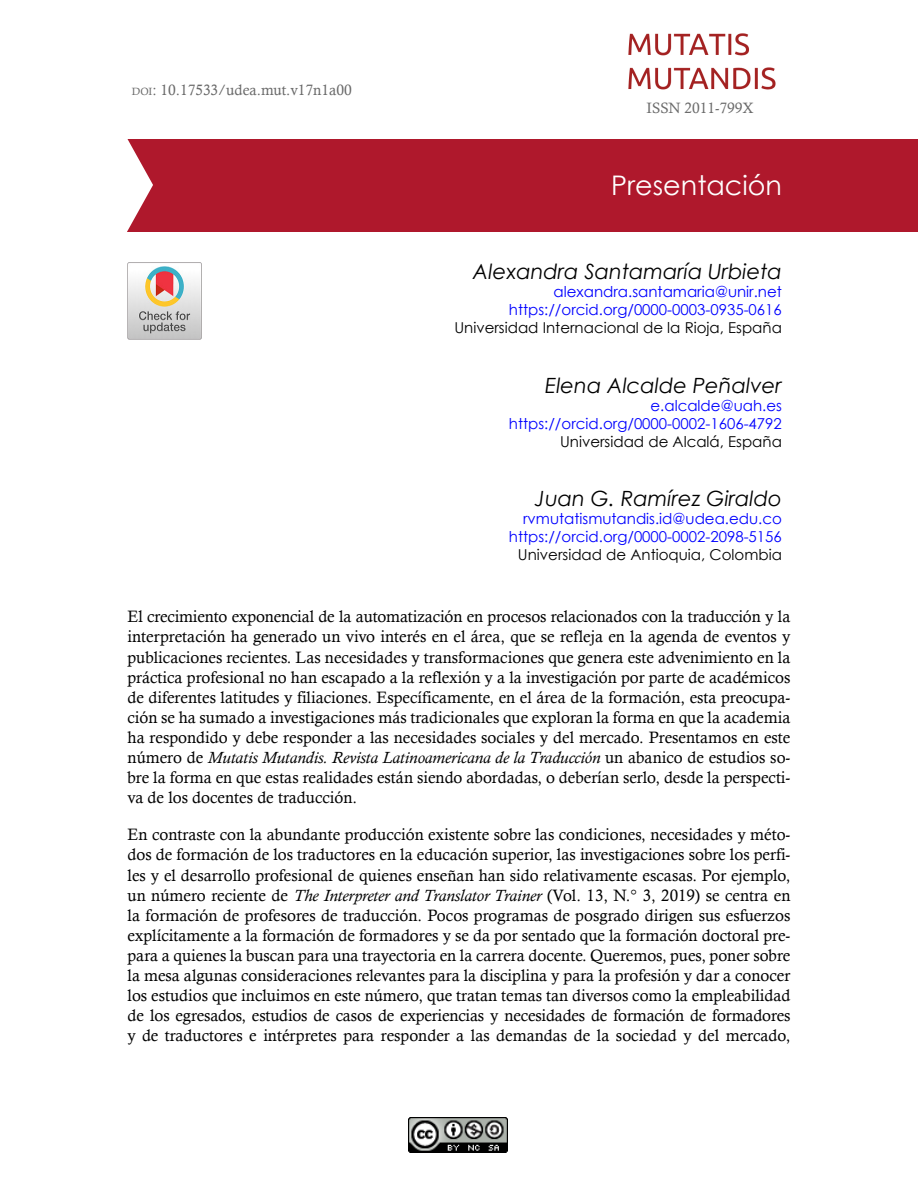
<style>
.page{position:relative;width:918px;height:1188px;background:#fff}
.page>*{position:absolute;margin:0;border:0;box-sizing:border-box;transform-origin:0 0}
.Titulo{font:27px "Century Gothic";color:#fff}
.Autor{font:italic 21px "Century Gothic";color:#000}
.textos{font:16.5px/20.1px "Calisto";color:#000;text-align:justify}
.Correo{font:15px "Century Gothic";color:#00f}
.Universidad{font:15px "Century Gothic";color:#000}
.t1{font:15px "Calisto";color:#696969}
.t2{font:15px "Calisto";color:#6b6b6b}
.s1{font-size:10.5px}
.s2{font-style:italic}
</style>
<div class="page">
<img style="left:628px;top:33px;width:148px;height:57px">
<img style="left:409px;top:1118px;width:99px;height:35px">
<div style="left:128px;top:139px;width:790px;height:93px;background:#af182c"></div>
<svg style="left:127px;top:139px;width:26px;height:93px"></svg>
<img style="left:128px;top:262px;width:73px;height:77px">
<p class="t1" style="left:132px;top:82px;width:221px"><span class="s1">doi</span>: 10.17533/udea.mut.v17n1a00</p>
<p class="t2" style="left:647px;top:100px;width:109px">ISSN 2011-799X</p>
<p class="Titulo" style="left:611px;top:166px;width:172px">Presentación</p>
<p class="Autor" style="left:473px;top:257px;width:310px">Alexandra Santamaría Urbieta</p>
<p class="Correo" style="left:554px;top:281px;width:230px">alexandra.santamaria@unir.net</p>
<p class="Correo" style="left:509px;top:299px;width:274px">https://orcid.org/0000-0003-0935-0616</p>
<p class="Universidad" style="left:454px;top:317px;width:329px">Universidad Internacional de la Rioja, España</p>
<p class="Autor" style="left:545px;top:370px;width:238px">Elena Alcalde Peñalver</p>
<p class="Correo" style="left:651px;top:395px;width:133px">e.alcalde@uah.es</p>
<p class="Correo" style="left:509px;top:413px;width:274px">https://orcid.org/0000-0002-1606-4792</p>
<p class="Universidad" style="left:560px;top:431px;width:223px">Universidad de Alcalá, España</p>
<p class="Autor" style="left:535px;top:483px;width:249px">Juan G. Ramírez Giraldo</p>
<p class="Correo" style="left:523px;top:508px;width:260px">rvmutatismutandis.id@udea.edu.co</p>
<p class="Correo" style="left:509px;top:526px;width:274px">https://orcid.org/0000-0002-2098-5156</p>
<p class="Universidad" style="left:518px;top:544px;width:265px">Universidad de Antioquia, Colombia</p>
<p class="textos" style="left:128px;top:607px;width:664px">El crecimiento exponencial de la automatización en procesos relacionados con la traducción y la interpretación ha generado un vivo interés en el área, que se refleja en la agenda de eventos y publicaciones recientes. Las necesidades y transformaciones que genera este advenimiento en la práctica profesional no han escapado a la reflexión y a la investigación por parte de académicos de diferentes latitudes y filiaciones. Específicamente, en el área de la formación, esta preocupa&shy;ción se ha sumado a investigaciones más tradicionales que exploran la forma en que la academia ha respondido y debe responder a las necesidades sociales y del mercado. Presentamos en este número de <span class="s2">Mutatis Mutandis. Revista Latinoamericana de la Traducción</span> un abanico de estudios so&shy;bre la forma en que estas realidades están siendo abordadas, o deberían serlo, desde la perspecti&shy;va de los docentes de traducción.</p>
<p class="textos" style="left:128px;top:825px;width:664px">En contraste con la abundante producción existente sobre las condiciones, necesidades y méto&shy;dos de formación de los traductores en la educación superior, las investigaciones sobre los perfi&shy;les y el desarrollo profesional de quienes enseñan han sido relativamente escasas. Por ejemplo, un número reciente de <span class="s2">The Interpreter and Translator Trainer</span> (Vol. 13, N.° 3, 2019) se centra en la formación de profesores de traducción. Pocos programas de posgrado dirigen sus esfuerzos explícitamente a la formación de formadores y se da por sentado que la formación doctoral pre&shy;para a quienes la buscan para una trayectoria en la carrera docente. Queremos, pues, poner sobre la mesa algunas consideraciones relevantes para la disciplina y para la profesión y dar a conocer los estudios que incluimos en este número, que tratan temas tan diversos como la empleabilidad de los egresados, estudios de casos de experiencias y necesidades de formación de formadores y de traductores e intérpretes para responder a las demandas de la sociedad y del mercado,</p>
</div>
